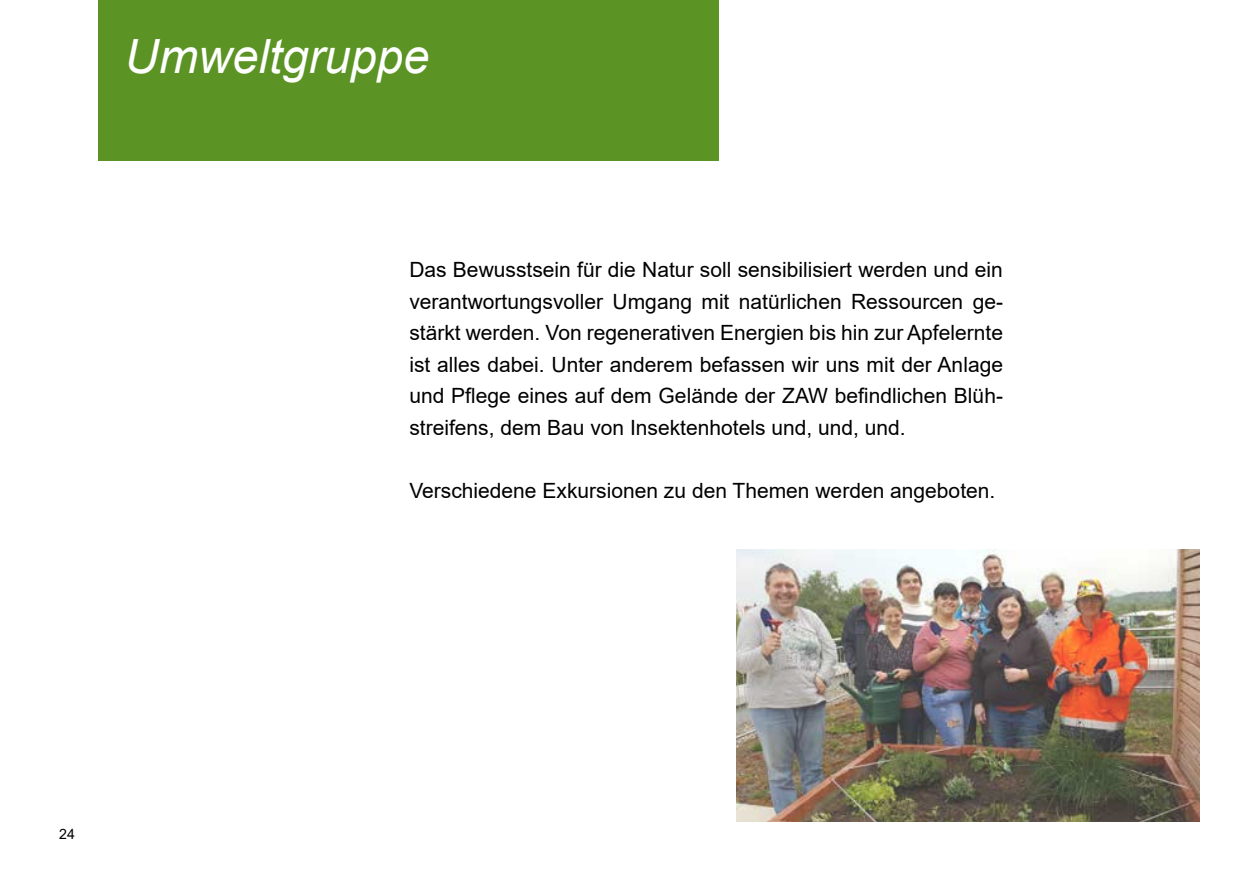
<style>
.page{position:relative;width:1241px;height:874px;background:#fff}
.page>*{position:absolute;margin:0;border:0;box-sizing:border-box;transform-origin:0 0}
.t1{font:italic 47.25px "Arial";color:#fff}
.t2{font:21px/31.5px "Arial";color:#000;text-align:justify}
.t3{font:14.17px "Arial";color:#000}
</style>
<div class="page">
<div style="left:98px;top:0;width:620px;height:161px;background:#5b9424"></div>
<img style="left:736px;top:549px;width:463px;height:272px">
<h1 class="t1" style="left:124px;top:26px;width:306px">Umweltgruppe</h1>
<p class="t2" style="left:409px;top:254px;width:595px">Das Bewusstsein für die Natur soll sensibilisiert werden und ein verantwortungsvoller Umgang mit natürlichen Ressourcen ge&shy;stärkt werden. Von regenerativen Energien bis hin zur Apfelernte ist alles dabei. Unter anderem befassen wir uns mit der Anlage und Pflege eines auf dem Gelände der ZAW befindlichen Blüh&shy;streifens, dem Bau von Insektenhotels und, und, und.</p>
<p class="t2" style="left:409px;top:474px;width:587px">Verschiedene Exkursionen zu den Themen werden angeboten.</p>
<p class="t3" style="left:59px;top:823px;width:17px">24</p>
</div>
